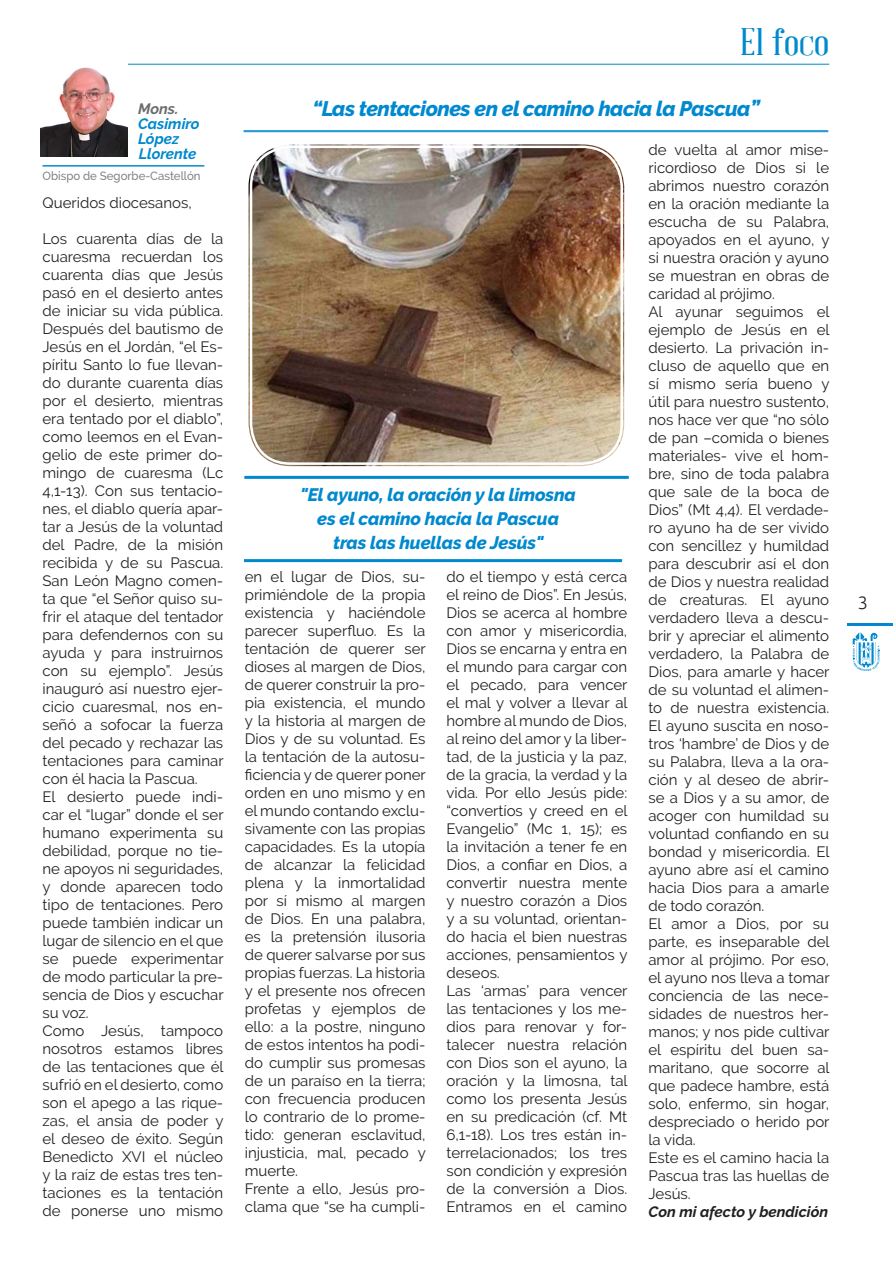
<style>
.page{position:relative;width:893px;height:1263px;background:#fff}
.page>*{position:absolute;margin:0;border:0;box-sizing:border-box;transform-origin:0 0}
.ENTRADILLA{font:37.5px "Abraham Lincoln";color:#0089cf;scale:1.2 1}
.t1{font:italic 800 21px "Raleway";letter-spacing:-.025em;color:#0089cf}
.t2{font:italic 800 18px "Raleway";letter-spacing:-.01em;color:#0089cf}
.t3{font:300 18px "Ubuntu";color:#231f20}
.TEXTO_FINAL{font:15px/18px "Raleway";color:#231f20;text-align:justify}
.ENTRADILLA-2{font:italic 700 15px "Raleway";color:#0089cf}
.TEXTO_FINAL-2{font:italic 700 15px "Raleway";color:#231f20}
.ENTRADILLA-3{font:italic 700 15px "Raleway";color:#6c6d70}
.ENTRADILLA-4{font:500 12px "Raleway";color:#808285;scale:.95 1}
</style>
<div class="page">
<hr style="left:847px;top:624px;width:46px;height:2px;background:#0089cf">
<svg style="left:853px;top:632px;width:26px;height:39px"></svg>
<hr style="left:123px;top:64px;width:706px;height:1px;background:#0089cf">
<hr style="left:43px;top:165px;width:161px;height:2px;background:#0089cf">
<img style="left:40px;top:64px;width:88px;height:93px">
<hr style="left:244px;top:131px;width:584px;height:1px;background:#0089cf">
<hr style="left:244px;top:130px;width:584px;height:1px;background:#0089cf">
<img style="left:249px;top:144px;width:375px;height:322px">
<div style="left:245px;top:141px;width:383px;height:329px;border:2px solid #fff;border-radius:45px"></div>
<div style="left:250px;top:146px;width:373px;height:319px;border:2px solid #fff;border-radius:40px"></div>
<hr style="left:244px;top:476px;width:385px;height:3px;background:#0089cf">
<hr style="left:244px;top:559px;width:378px;height:3px;background:#0089cf">
<p class="ENTRADILLA-3" style="left:138px;top:100px;width:42px">Mons.</p>
<p class="ENTRADILLA-2" style="left:138px;top:115px;width:63px">Casimiro</p>
<p class="ENTRADILLA-2" style="left:138px;top:130px;width:43px">López</p>
<p class="ENTRADILLA-2" style="left:139px;top:145px;width:59px">Llorente</p>
<p class="ENTRADILLA-4" style="left:43px;top:169px;width:168px">Obispo de Segorbe-Castellón</p>
<p class="TEXTO_FINAL" style="left:43px;top:193px;width:151px">Queridos diocesanos,</p>
<p class="TEXTO_FINAL" style="left:43px;top:229px;width:183px">Los cuarenta días de la cuaresma recuerdan los cuarenta días que Jesús pasó en el desierto antes de iniciar su vida pública.<br>Después del bautismo de Jesús en el Jordán, “el Es&shy;píritu Santo lo fue llevan&shy;do durante cuarenta días por el desierto, mientras era tentado por el diablo”, como leemos en el Evan&shy;gelio de este primer do&shy;mingo de cuaresma (Lc 4,1-13). Con sus tentacio&shy;nes, el diablo quería apar&shy;tar a Jesús de la voluntad del Padre, de la misión recibida y de su Pascua.<br>San León Magno comen&shy;ta que “el Señor quiso su&shy;frir el ataque del tentador para defendernos con su ayuda y para instruirnos con su ejemplo”. Jesús inauguró así nuestro ejer&shy;cicio cuaresmal, nos en&shy;señó a sofocar la fuerza del pecado y rechazar las tentaciones para caminar con él hacia la Pascua.</p>
<p class="TEXTO_FINAL" style="left:43px;top:787px;width:183px">El desierto puede indi&shy;car el “lugar” donde el ser humano experimenta su debilidad, porque no tie&shy;ne apoyos ni seguridades, y donde aparecen todo tipo de tentaciones. Pero puede también indicar un lugar de silencio en el que se puede experimentar de modo particular la pre&shy;sencia de Dios y escuchar su voz.</p>
<p class="TEXTO_FINAL" style="left:43px;top:1021px;width:183px">Como Jesús, tampoco nosotros estamos libres de las tentaciones que él sufrió en el desierto, como son el apego a las rique&shy;zas, el ansia de poder y el deseo de éxito. Según Benedicto XVI el núcleo y la raíz de estas tres ten&shy;taciones es la tentación de ponerse uno mismo</p>
<p class="ENTRADILLA" style="left:740px;top:22px;width:75px">El foco</p>
<p class="t1" style="left:312px;top:96px;width:451px">“Las tentaciones en el camino hacia la Pascua”</p>
<p class="t2" style="left:300px;top:484px;width:277px">"El ayuno, la oración y la limosna</p>
<p class="t2" style="left:317px;top:508px;width:243px">es el camino hacia la Pascua</p>
<p class="t2" style="left:333px;top:532px;width:212px">tras las huellas de Jesús"</p>
<p class="TEXTO_FINAL" style="left:245px;top:568px;width:183px">en el lugar de Dios, su&shy;primiéndole de la propia existencia y haciéndole parecer superfluo. Es la tentación de querer ser dioses al margen de Dios, de querer construir la pro&shy;pia existencia, el mundo y la historia al margen de Dios y de su voluntad. Es la tentación de la autosu&shy;ficiencia y de querer poner orden en uno mismo y en el mundo contando exclu&shy;sivamente con las propias capacidades. Es la utopía de alcanzar la felicidad plena y la inmortalidad por sí mismo al margen de Dios. En una palabra, es la pretensión ilusoria de querer salvarse por sus propias fuerzas. La historia y el presente nos ofrecen profetas y ejemplos de ello: a la postre, ninguno de estos intentos ha podi&shy;do cumplir sus promesas de un paraíso en la tierra; con frecuencia producen lo contrario de lo prome&shy;tido: generan esclavitud, injusticia, mal, pecado y muerte.</p>
<p class="TEXTO_FINAL" style="left:245px;top:1180px;width:182px">Frente a ello, Jesús pro&shy;clama que “se ha cumpli-</p>
<p class="TEXTO_FINAL" style="left:446px;top:568px;width:183px">do el tiempo y está cerca el reino de Dios”. En Jesús, Dios se acerca al hombre con amor y misericordia, Dios se encarna y entra en el mundo para cargar con el pecado, para vencer el mal y volver a llevar al hombre al mundo de Dios, al reino del amor y la liber&shy;tad, de la justicia y la paz, de la gracia, la verdad y la vida. Por ello Jesús pide: “convertíos y creed en el Evangelio” (Mc 1, 15); es la invitación a tener fe en Dios, a confiar en Dios, a convertir nuestra mente y nuestro corazón a Dios y a su voluntad, orientan&shy;do hacia el bien nuestras acciones, pensamientos y deseos.</p>
<p class="TEXTO_FINAL" style="left:446px;top:982px;width:183px">Las ‘armas’ para vencer las tentaciones y los me&shy;dios para renovar y for&shy;talecer nuestra relación con Dios son el ayuno, la oración y la limosna, tal como los presenta Jesús en su predicación (cf. Mt 6,1-18). Los tres están in&shy;terrelacionados; los tres son condición y expresión de la conversión a Dios.<br>Entramos en el camino</p>
<p class="TEXTO_FINAL" style="left:648px;top:140px;width:183px">de vuelta al amor mise&shy;ricordioso de Dios si le abrimos nuestro corazón en la oración mediante la escucha de su Palabra, apoyados en el ayuno, y si nuestra oración y ayuno se muestran en obras de caridad al prójimo.</p>
<p class="TEXTO_FINAL" style="left:648px;top:302px;width:183px">Al ayunar seguimos el ejemplo de Jesús en el desierto. La privación in&shy;cluso de aquello que en sí mismo sería bueno y útil para nuestro sustento, nos hace ver que “no sólo de pan –comida o bienes materiales- vive el hom&shy;bre, sino de toda palabra que sale de la boca de Dios” (Mt 4,4). El verdade&shy;ro ayuno ha de ser vivido con sencillez y humildad para descubrir así el don de Dios y nuestra realidad de creaturas. El ayuno verdadero lleva a descu&shy;brir y apreciar el alimento verdadero, la Palabra de Dios, para amarle y hacer de su voluntad el alimen&shy;to de nuestra existencia.<br>El ayuno suscita en noso&shy;tros ‘hambre’ de Dios y de su Palabra, lleva a la ora&shy;ción y al deseo de abrir&shy;se a Dios y a su amor, de acoger con humildad su voluntad confiando en su bondad y misericordia. El ayuno abre así el camino hacia Dios para a amarle de todo corazón.</p>
<p class="TEXTO_FINAL" style="left:648px;top:914px;width:183px">El amor a Dios, por su parte, es inseparable del amor al prójimo. Por eso, el ayuno nos lleva a tomar conciencia de las nece&shy;sidades de nuestros her&shy;manos; y nos pide cultivar el espíritu del buen sa&shy;maritano, que socorre al que padece hambre, está solo, enfermo, sin hogar, despreciado o herido por la vida.</p>
<p class="TEXTO_FINAL" style="left:648px;top:1148px;width:182px">Este es el camino hacia la Pascua tras las huellas de Jesús.</p>
<p class="TEXTO_FINAL-2" style="left:648px;top:1203px;width:181px">Con mi afecto y bendición</p>
<p class="t3" style="left:858px;top:591px;width:12px">3</p>
</div>
